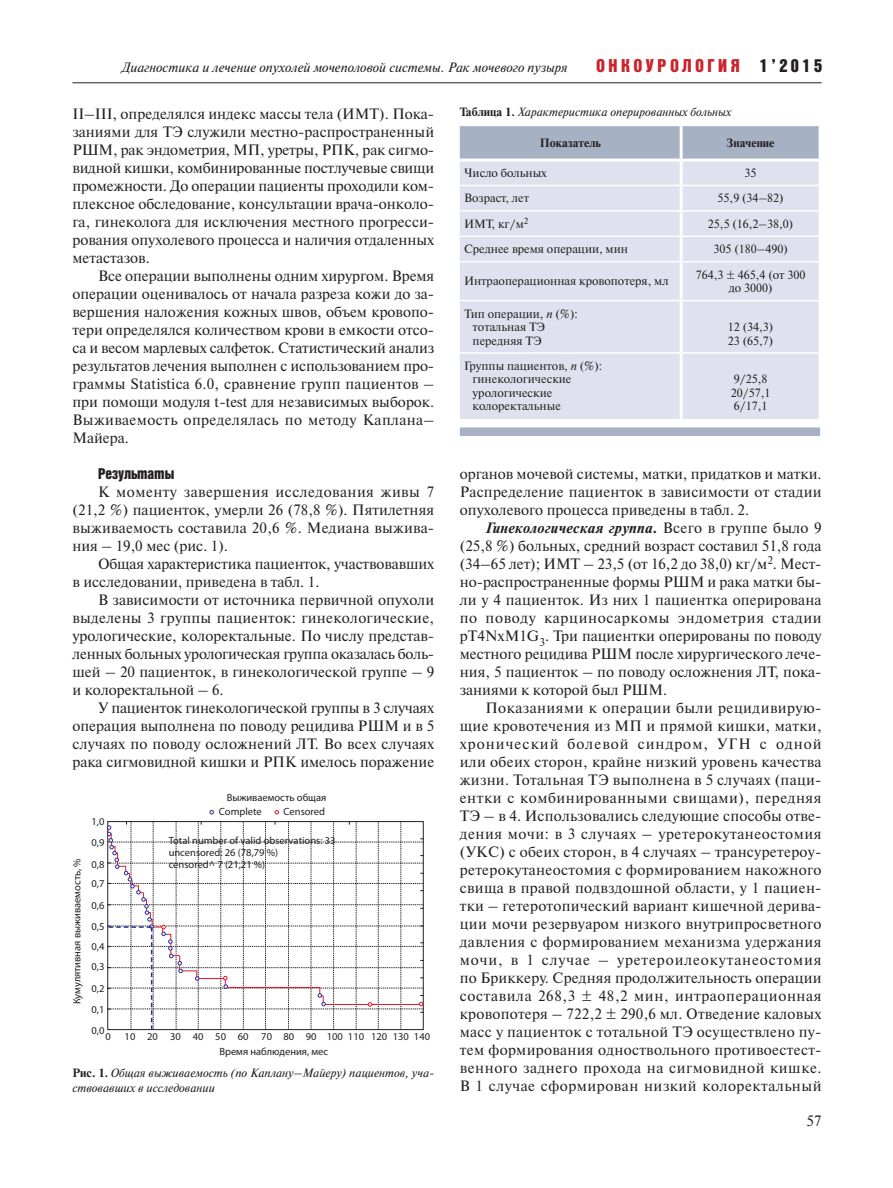
<style>
.page{position:relative;width:893px;height:1188px;background:#fff}
.page>*{position:absolute;margin:0;border:0;box-sizing:border-box;transform-origin:0 0}
.t1{font:18px "Bastion Kontrast Alt C";letter-spacing:.195em;color:#ca242c}
.t2{font:15px/18px "Newton C";color:#231f20;text-align:justify}
.t3{font:15px "Bastion Kontrast Alt C";color:#231f20}
.t4{font:italic 13.5px "Newton C";color:#231f20}
.t5{font:12px/13.5px "Newton C";color:#231f20}
.t6{font:italic 12px/14.4px "Newton C";color:#231f20}
.t7{font:700 12px "Newton C";color:#231f20}
.t8{font:10.5px/12px "Myriad Pro";color:#231f20}
.s1{color:#231f20}
.s2{font-weight:700;font-style:normal}
.s3{font-style:italic}
.s4{font-weight:700;font-style:italic}
</style>
<div class="page">
<hr style="left:72px;top:83px;width:749px;height:1px;background:#231f20">
<svg style="left:459px;top:126px;width:360px;height:310px;fill:#a7b1c4"></svg>
<div style="left:459px;top:162px;width:359px;height:257px;background:#dfe2ee"></div>
<hr style="left:679px;top:126px;width:3px;height:33px;background:#fff">
<hr style="left:679px;top:162px;width:3px;height:23px;background:#fff">
<hr style="left:679px;top:186px;width:3px;height:24px;background:#fff">
<hr style="left:679px;top:212px;width:3px;height:24px;background:#fff">
<hr style="left:679px;top:237px;width:3px;height:24px;background:#fff">
<hr style="left:679px;top:262px;width:3px;height:38px;background:#fff">
<hr style="left:459px;top:185px;width:359px;height:1px;background:#fff">
<hr style="left:459px;top:210px;width:359px;height:2px;background:#fff">
<hr style="left:459px;top:236px;width:359px;height:1px;background:#fff">
<hr style="left:459px;top:261px;width:359px;height:1px;background:#fff">
<hr style="left:818px;top:162px;width:3px;height:23px;background:#fff">
<hr style="left:818px;top:185px;width:3px;height:26px;background:#fff">
<hr style="left:818px;top:211px;width:3px;height:25px;background:#fff">
<hr style="left:818px;top:236px;width:3px;height:26px;background:#fff">
<hr style="left:818px;top:262px;width:3px;height:39px;background:#fff">
<hr style="left:818px;top:126px;width:3px;height:33px;background:#fff">
<hr style="left:459px;top:159px;width:362px;height:3px;background:#fff">
<hr style="left:459px;top:300px;width:359px;height:1px;background:#fff">
<hr style="left:679px;top:301px;width:3px;height:51px;background:#fff">
<hr style="left:818px;top:301px;width:3px;height:52px;background:#fff">
<hr style="left:459px;top:352px;width:359px;height:2px;background:#fff">
<hr style="left:679px;top:354px;width:3px;height:65px;background:#fff">
<hr style="left:818px;top:353px;width:3px;height:66px;background:#fff">
<svg style="left:274px;top:810px;width:5px;height:4px"></svg>
<svg style="left:209px;top:810px;width:5px;height:4px"></svg>
<svg style="left:107px;top:821px;width:316px;height:209px"></svg>
<p class="t1" style="left:595px;top:59px;width:227px">ОНКОУРОЛОГИЯ <span class="s1">1’2015</span></p>
<p class="t4" style="left:121px;top:62px;width:447px">Диагностика и лечение опухолей мочеполовой системы. Рак мочевого пузыря</p>
<p class="t2" style="left:72px;top:106px;width:363px">II–III, определялся индекс массы тела (ИМТ). Пока&shy;заниями для ТЭ служили местно-распространенный РШМ, рак эндометрия, МП, уретры, РПК, рак сигмо&shy;видной кишки, комбинированные постлучевые свищи промежности. До операции пациенты проходили ком&shy;плексное обследование, консультации врача-онколо&shy;га, гинеколога для исключения местного прогресси&shy;рования опухолевого процесса и наличия отдаленных метастазов.</p>
<p class="t2" style="left:72px;top:268px;width:363px;text-indent:26px">Все операции выполнены одним хирургом. Время операции оценивалось от начала разреза кожи до за&shy;вершения наложения кожных швов, объем кровопо&shy;тери определялся количеством крови в емкости отсо&shy;са и весом марлевых салфеток. Статистический анализ результатов лечения выполнен с использованием про&shy;граммы Statistica 6.0, сравнение групп пациентов – при помощи модуля t-test для независимых выборок.<br>Выживаемость определялась по методу Каплана– Майера.</p>
<p class="t3" style="left:98px;top:468px;width:78px">Результаты</p>
<p class="t2" style="left:72px;top:484px;width:363px;text-indent:26px">К моменту завершения исследования живы 7 (21,2 %) пациенток, умерли 26 (78,8 %). Пятилетняя выживаемость составила 20,6 %. Медиана выжива&shy;ния – 19,0 мес (рис. 1).</p>
<p class="t2" style="left:72px;top:556px;width:363px;text-indent:26px">Общая характеристика пациенток, участвовавших в исследовании, приведена в табл. 1.</p>
<p class="t2" style="left:72px;top:592px;width:363px;text-indent:26px">В зависимости от источника первичной опухоли выделены 3 группы пациенток: гинекологические, урологические, колоректальные. По числу представ&shy;ленных больных урологическая группа оказалась боль&shy;шей – 20 пациенток, в гинекологической группе – 9 и колоректальной – 6.</p>
<p class="t2" style="left:72px;top:700px;width:363px;text-indent:26px">У пациенток гинекологической группы в 3 случаях операция выполнена по поводу рецидива РШМ и в 5 случаях по поводу осложнений ЛТ. Во всех случаях рака сигмовидной кишки и РПК имелось поражение</p>
<p class="t6" style="left:459px;top:106px;width:273px"><span class="s2">Таблица 1.</span> Характеристика оперированных больных</p>
<p class="t7" style="left:539px;top:139px;width:62px">Показатель</p>
<p class="t7" style="left:726px;top:139px;width:50px">Значение</p>
<p class="t5" style="left:464px;top:167px;width:84px">Число больных</p>
<p class="t5" style="left:744px;top:167px;width:14px">35</p>
<p class="t5" style="left:464px;top:192px;width:66px">Возраст, лет</p>
<p class="t5" style="left:717px;top:192px;width:68px">55,9 (34–82)</p>
<p class="t5" style="left:464px;top:218px;width:66px">ИМТ, кг / м<sup>2</sup></p>
<p class="t5" style="left:707px;top:218px;width:87px">25,5 (16,2–38,0)</p>
<p class="t5" style="left:464px;top:243px;width:165px">Среднее время операции, мин</p>
<p class="t5" style="left:713px;top:243px;width:76px">305 (180–490)</p>
<p class="t5" style="left:464px;top:275px;width:206px">Интраоперационная кровопотеря, мл</p>
<p class="t5" style="left:695px;top:269px;width:111px;text-align:center">764,3 ± 465,4 (от 300 до 3000)</p>
<p class="t5" style="left:472px;top:308px;width:107px;text-indent:-9px">Тип операции, <span class="s3">n</span> (%): тотальная ТЭ передняя ТЭ</p>
<p class="t5" style="left:727px;top:321px;width:47px">12 (34,3)<br>23 (65,7)</p>
<p class="t5" style="left:472px;top:360px;width:131px;text-indent:-9px">Группы пациентов, <span class="s3">n</span> (%): гинекологические урологические колоректальные</p>
<p class="t5" style="left:730px;top:374px;width:41px">9 / 25,8<br>20 / 57,1<br>6 / 17,1</p>
<p class="t2" style="left:459px;top:466px;width:363px">органов мочевой системы, матки, придатков и матки.<br>Распределение пациенток в зависимости от стадии опухолевого процесса приведены в табл. 2.</p>
<p class="t2" style="left:459px;top:520px;width:363px;text-indent:26px"><span class="s4">Гинекологическая группа.</span> Всего в группе было 9 (25,8 %) больных, средний возраст составил 51,8 года (34–65 лет); ИМТ – 23,5 (от 16,2 до 38,0) кг / м<sup>2</sup>. Мест&shy;но-распространенные формы РШМ и рака матки бы&shy;ли у 4 пациенток. Из них 1 пациентка оперирована по поводу карциносаркомы эндометрия стадии pT4NxM1G<sub>3</sub>. Три пациентки оперированы по поводу местного рецидива РШМ после хирургического лече&shy;ния, 5 пациенток – по поводу осложнения ЛТ, пока&shy;заниями к которой был РШМ.</p>
<p class="t2" style="left:459px;top:700px;width:363px;text-indent:26px">Показаниями к операции были рецидивирую&shy;щие кровотечения из МП и прямой кишки, матки, хронический болевой синдром, УГН с одной или обеих сторон, крайне низкий уровень качества жизни. Тотальная ТЭ выполнена в 5 случаях (паци&shy;ентки с комбинированными свищами), передняя ТЭ – в 4. Использовались следующие способы отве&shy;дения мочи: в 3 случаях – уретерокутанеостомия (УКС) с обеих сторон, в 4 случаях – трансуретероу&shy;ретерокутанеостомия с формированием накожного свища в правой подвздошной области, у 1 пациен&shy;тки – гетеротопический вариант кишечной дерива&shy;ции мочи резервуаром низкого внутрипросветного давления с формированием механизма удержания мочи, в 1 случае – уретероилеокутанеостомия по Бриккеру. Средняя продолжительность операции составила 268,3 ± 48,2 мин, интраоперационная кровопотеря – 722,2 ± 290,6 мл. Отведение каловых масс у пациенток с тотальной ТЭ осуществлено пу&shy;тем формирования одноствольного противоестест&shy;венного заднего прохода на сигмовидной кишке.<br>В 1 случае сформирован низкий колоректальный</p>
<p class="t8" style="left:219px;top:791px;width:109px;line-height:13.6px;text-indent:8px">Выживаемость общая<br>Complete</p>
<p class="t8" style="left:283px;top:806px;width:43px">Censored</p>
<p class="t8" style="left:91px;top:816px;width:14px">1,0</p>
<p class="t8" style="left:168px;top:835px;width:168px">Total number of valid observations: 33 uncensored: 26 (78,79 %)<br>censored^ 7 (21,21 %)</p>
<p class="t8" style="left:91px;top:838px;width:14px">0,9</p>
<p class="t8" style="left:72px;top:1004px;width:148px;rotate:-90deg">Кумулятивная выживаемость, %</p>
<p class="t8" style="left:91px;top:859px;width:14px">0,8</p>
<p class="t8" style="left:91px;top:879px;width:14px">0,7</p>
<p class="t8" style="left:91px;top:900px;width:14px">0,6</p>
<p class="t8" style="left:91px;top:921px;width:14px">0,5</p>
<p class="t8" style="left:91px;top:942px;width:14px">0,4</p>
<p class="t8" style="left:91px;top:962px;width:14px">0,3</p>
<p class="t8" style="left:91px;top:983px;width:14px">0,2</p>
<p class="t8" style="left:91px;top:1004px;width:14px">0,1</p>
<p class="t8" style="left:91px;top:1025px;width:14px">0,0</p>
<p class="t8" style="left:283px;top:1032px;width:148px">80 90 100 110 120 130 140</p>
<p class="t8" style="left:106px;top:1032px;width:7px">0</p>
<p class="t8" style="left:219px;top:1030px;width:110px;line-height:14.9px;text-indent:-95px">10 20 30 40 50 60 70<br>Время наблюдения, мес</p>
<p class="t6" style="left:72px;top:1067px;width:363px"><span class="s2">Рис. 1.</span> Общая выживаемость (по Каплану–Майеру) пациентов, уча&shy;ствовавших в исследовании</p>
<p class="t2" style="left:806px;top:1113px;width:17px">57</p>
</div>
